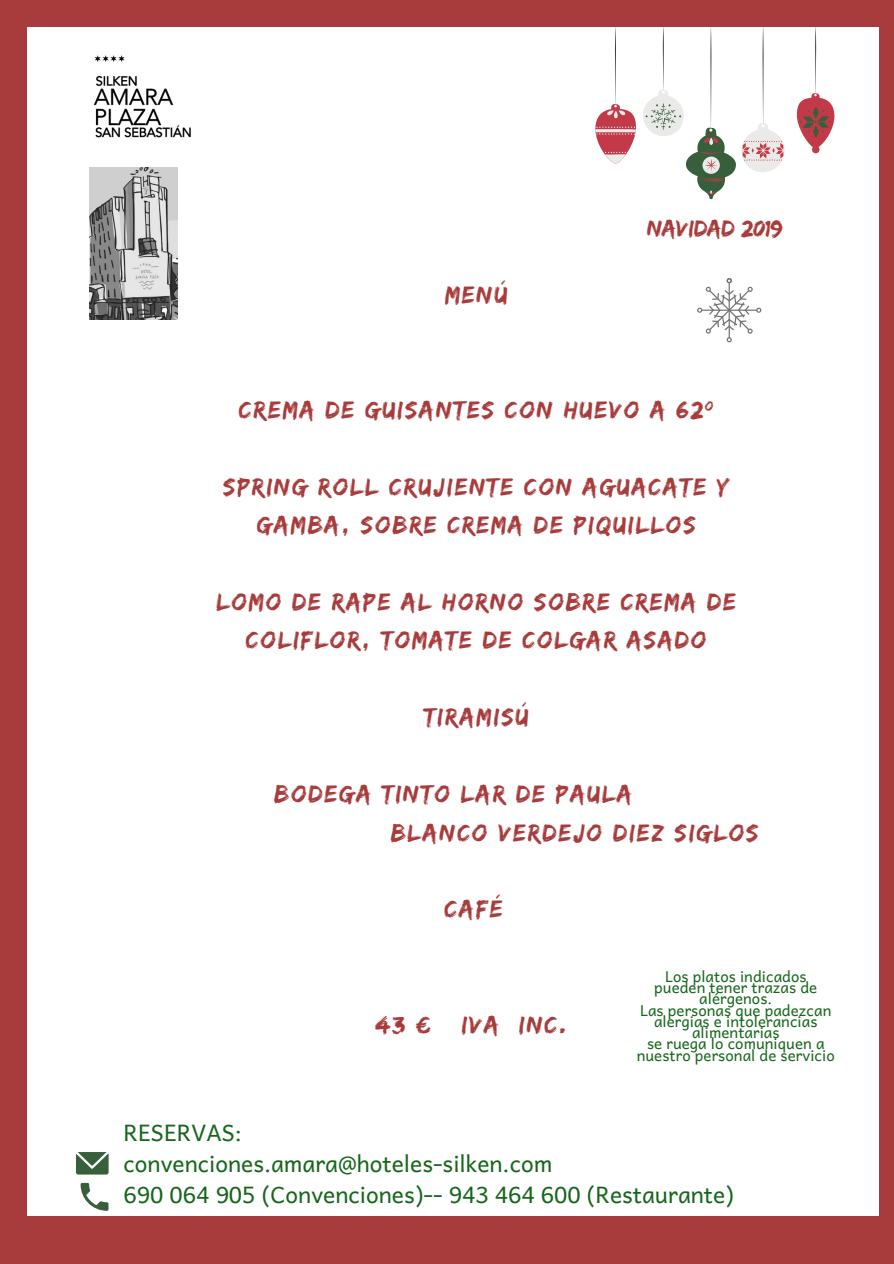
<style>
.page{position:relative;width:894px;height:1264px;background:#fff}
.page>*{position:absolute;margin:0;border:0;box-sizing:border-box;transform-origin:0 0}
.t1{font:25.35px/38.4px "Edo";letter-spacing:.075em;color:#a83b3b;text-align:center}
.t2{font:24px "Edo";color:#a83b3b}
.t3{font:22.65px/30.9px "Andika";color:#17661c}
.t4{font:15px/11.2px "Andika";letter-spacing:.005em;color:#17661c;text-align:center}
</style>
<div class="page">
<div style="left:0;top:0;width:893px;height:1263px;background:#a83b3b"></div>
<div style="left:27px;top:27px;width:852px;height:1188px;background:#fff"></div>
<img style="left:93px;top:55px;width:98px;height:83px">
<img style="left:89px;top:167px;width:88px;height:152px">
<svg style="left:595px;top:27px;width:40px;height:137px"></svg>
<svg style="left:796px;top:27px;width:38px;height:126px"></svg>
<svg style="left:643px;top:27px;width:92px;height:172px"></svg>
<svg style="left:741px;top:27px;width:44px;height:145px"></svg>
<svg style="left:697px;top:278px;width:64px;height:64px"></svg>
<svg style="left:76px;top:1152px;width:33px;height:22px"></svg>
<svg style="left:81px;top:1182px;width:27px;height:28px"></svg>
<p class="t1" style="left:445px;top:274px;width:64px">MENÚ</p>
<p class="t2" style="left:647px;top:215px;width:137px">NAVIDAD 2019</p>
<p class="t1" style="left:239px;top:390px;width:476px">CREMA DE GUISANTES CON HUEVO A 62º</p>
<p class="t1" style="left:223px;top:466px;width:507px">SPRING ROLL CRUJIENTE CON AGUACATE Y<br>GAMBA, SOBRE CREMA DE PIQUILLOS</p>
<p class="t1" style="left:216px;top:582px;width:521px">LOMO DE RAPE AL HORNO SOBRE CREMA DE<br>COLIFLOR, TOMATE DE COLGAR ASADO</p>
<p class="t1" style="left:424px;top:697px;width:106px">TIRAMISÚ</p>
<p class="t1" style="left:391px;top:774px;width:369px;text-align:left;text-indent:-116px">BODEGA TINTO LAR DE PAULA<br>BLANCO VERDEJO DIEZ SIGLOS</p>
<p class="t1" style="left:444px;top:889px;width:59px">CAFÉ</p>
<p class="t1" style="left:375px;top:1004px;width:193px">43 € IVA INC.</p>
<p class="t4" style="left:636px;top:970px;width:199px">Los platos indicados<br>pueden tener trazas de alérgenos.<br>Las personas que padezcan alergias e intolerancias alimentarias<br>se ruega lo comuniquen a nuestro personal de servicio</p>
<p class="t3" style="left:124px;top:1116px;width:611px">RESERVAS:<br>convenciones.amara@hoteles-silken.com<br>690 064 905 (Convenciones)-- 943 464 600 (Restaurante)</p>
</div>
